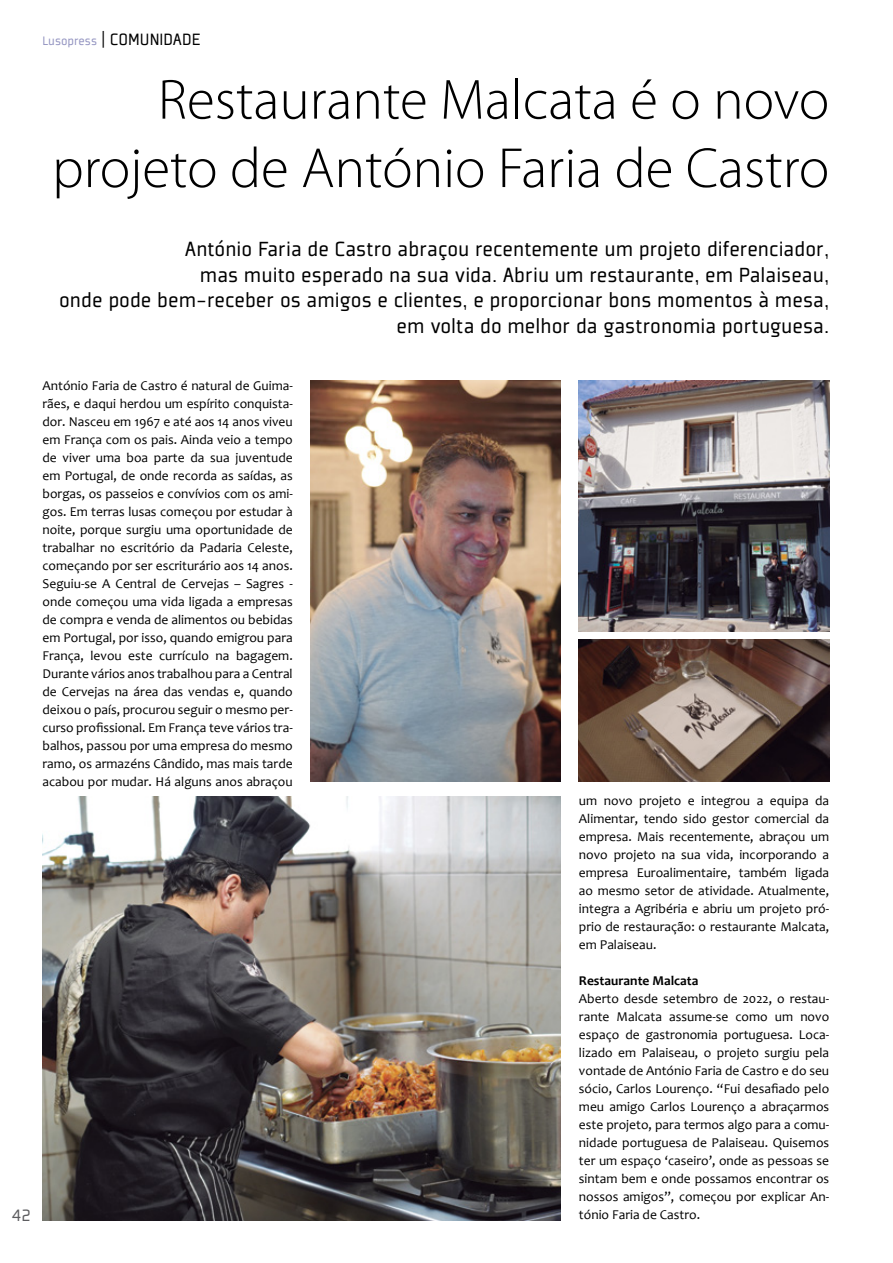
<style>
.page{position:relative;width:893px;height:1263px;background:#fff}
.page>*{position:absolute;margin:0;border:0;box-sizing:border-box;transform-origin:0 0}
.t1{font:300 57px/68.4px "Myriad Pro";color:#000;text-align:right}
.t2{font:22.5px/25.5px "Plexes Book Pro";color:#000;text-align:right}
.t3{font:18px "Plexes Book Pro";color:#000}
.t4{font:18px "Plexes Book Pro";color:#5d5d60}
.t5{font:13.5px/18px "Candara";color:#000;text-align:justify}
.t6{font:700 13.5px "Candara";color:#000}
.s1{font-size:13.5px;color:#9394c1}
</style>
<div class="page">
<img style="left:43px;top:796px;width:518px;height:424px">
<img style="left:311px;top:380px;width:250px;height:402px">
<img style="left:579px;top:380px;width:250px;height:252px">
<img style="left:579px;top:639px;width:250px;height:143px">
<h3 class="t3" style="left:43px;top:27px;width:160px"><span class="s1">Lusopress</span> | COMUNIDADE</h3>
<h1 class="t1" style="left:52px;top:66px;width:778px">Restaurante Malcata é o novo projeto de António Faria de Castro</h1>
<p class="t2" style="left:59px;top:236px;width:771px">António Faria de Castro abraçou recentemente um projeto diferenciador,<br>mas muito esperado na sua vida. Abriu um restaurante, em Palaiseau,<br>onde pode bem-receber os amigos e clientes, e proporcionar bons momentos à mesa, em volta do melhor da gastronomia portuguesa.</p>
<p class="t5" style="left:43px;top:376px;width:252px">António Faria de Castro é natural de Guima&shy;rães, e daqui herdou um espírito conquista&shy;dor. Nasceu em 1967 e até aos 14 anos viveu em França com os pais. Ainda veio a tempo de viver uma boa parte da sua juventude em Portugal, de onde recorda as saídas, as borgas, os passeios e convívios com os ami&shy;gos. Em terras lusas começou por estudar à noite, porque surgiu uma oportunidade de trabalhar no escritório da Padaria Celeste, começando por ser escriturário aos 14 anos.<br>Seguiu-se A Central de Cervejas – Sagres - onde começou uma vida ligada a empresas de compra e venda de alimentos ou bebidas em Portugal, por isso, quando emigrou para França, levou este currículo na bagagem.<br>Durante vários anos trabalhou para a Central de Cervejas na área das vendas e, quando deixou o país, procurou seguir o mesmo per&shy;curso profissional. Em França teve vários tra&shy;balhos, passou por uma empresa do mesmo ramo, os armazéns Cândido, mas mais tarde acabou por mudar. Há alguns anos abraçou</p>
<h3 class="t4" style="left:12px;top:1203px;width:21px">42</h3>
<p class="t5" style="left:579px;top:792px;width:252px">um novo projeto e integrou a equipa da Alimentar, tendo sido gestor comercial da empresa. Mais recentemente, abraçou um novo projeto na sua vida, incorporando a empresa Euroalimentaire, também ligada ao mesmo setor de atividade. Atualmente, integra a Agribéria e abriu um projeto pró&shy;prio de restauração: o restaurante Malcata, em Palaiseau.</p>
<p class="t6" style="left:579px;top:972px;width:121px">Restaurante Malcata</p>
<p class="t5" style="left:579px;top:989px;width:252px">Aberto desde setembro de 2022, o restau&shy;rante Malcata assume-se como um novo espaço de gastronomia portuguesa. Loca&shy;lizado em Palaiseau, o projeto surgiu pela vontade de António Faria de Castro e do seu sócio, Carlos Lourenço. “Fui desafiado pelo meu amigo Carlos Lourenço a abraçarmos este projeto, para termos algo para a comu&shy;nidade portuguesa de Palaiseau. Quisemos ter um espaço ‘caseiro’, onde as pessoas se sintam bem e onde possamos encontrar os nossos amigos”, começou por explicar An&shy;tónio Faria de Castro.</p>
</div>
